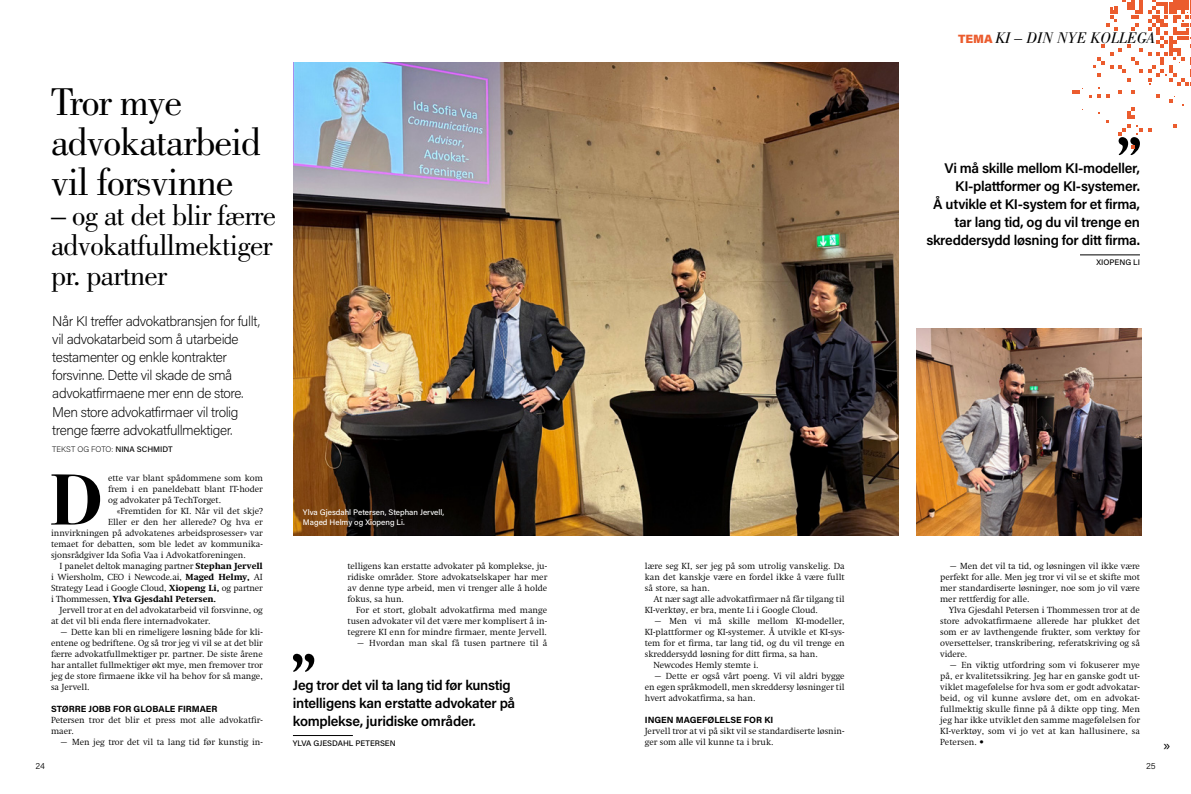
<style>
.page{position:relative;width:1191px;height:794px;background:#fff}
.page>*{position:absolute;margin:0;border:0;box-sizing:border-box;transform-origin:0 0}
.t1{font:700 72.6px "Bodoni Svty Two ITCTT";color:#000}
.t2{font:40px/40px "Bodoni Std";letter-spacing:-.025em;color:#000}
.t3{font:30px/30px "Bodoni Std";letter-spacing:-.025em;color:#000}
.t4{font:italic 16px "Bodoni Std";color:#000}
.t5{font:600 14px/18px "Acumin Pro";letter-spacing:-.02em;color:#000}
.t6{font:200 14px/18px "Acumin Pro";letter-spacing:-.03em;color:#000}
.t7{font:13.5px "Acumin Pro";color:#000}
.t8{font:300 9px/11px "Swift LT Std";color:#000;text-align:justify}
.t9{font:700 9px "Acumin Pro";color:#000}
.t10{font:800 9px "Swift LT Std";letter-spacing:-.01em;color:#000}
.t11{font:300 9px "Acumin Pro";color:#000}
.t12{font:500 8px/10px "Acumin Pro";color:#fff}
.t13{font:500 8px "Acumin Pro";color:#000}
.t14{font:200 8px "Acumin Pro";color:#000}
.s1{font-family:"Acumin Pro";font-weight:900;font-style:normal;font-size:12px;color:#eb5c2e}
.s2{font-weight:500}
.s3{font-weight:800}
.s4{font-weight:300}
</style>
<div class="page">
<img style="left:293px;top:62px;width:605px;height:473px">
<svg style="left:293px;top:654px;width:21px;height:18px"></svg>
<hr style="left:293px;top:735px;width:60px;height:1px;background:#000">
<hr style="left:1080px;top:255px;width:60px;height:1px;background:#000">
<img style="left:916px;top:328px;width:225px;height:207px">
<svg style="left:1093px;top:0;width:49px;height:81px"></svg>
<svg style="left:1148px;top:0;width:43px;height:85px"></svg>
<svg style="left:1072px;top:88px;width:11px;height:6px"></svg>
<svg style="left:1089px;top:95px;width:20px;height:3px"></svg>
<svg style="left:1169px;top:96px;width:6px;height:6px"></svg>
<svg style="left:1148px;top:128px;width:3px;height:4px"></svg>
<svg style="left:1118px;top:107px;width:24px;height:48px"></svg>
<div style="left:958px;top:31px;width:197px;height:13px;background:#fff"></div>
<h3 class="t4" style="left:958px;top:28px;width:199px"><span class="s1">TEMA</span> KI – DIN NYE KOLLEGA</h3>
<h2 class="t2" style="left:51px;top:82px;width:212px">Tror mye advokatarbeid vil forsvinne</h2>
<h3 class="t3" style="left:51px;top:201px;width:227px">– og at det blir færre advokatfullmektiger pr. partner</h3>
<h3 class="t5" style="left:926px;top:159px;width:215px;text-align:right">Vi må skille mellom KI-modeller, KI-plattformer og KI-systemer.<br>Å utvikle et KI-system for et firma, tar lang tid, og du vil trenge en skreddersydd løsning for ditt firma.</h3>
<p class="t13" style="left:1096px;top:257px;width:45px">XIOPENG LI</p>
<p class="t6" style="left:52px;top:312px;width:209px">Når KI treffer advokatbransjen for fullt, vil advokatarbeid som å utarbeide testamenter og enkle kontrakter forsvinne. Dette vil skade de små advokatfirmaene mer enn de store.<br>Men store advokatfirmaer vil trolig trenge færre advokatfullmektiger.</p>
<p class="t14" style="left:52px;top:444px;width:122px">TEKST OG FOTO: <span class="s2">NINA SCHMIDT</span></p>
<h1 class="t1" style="left:50px;top:440px;width:53px">D</h1>
<p class="t8" style="left:108px;top:472px;width:156px">ette var blant spådommene som kom frem i en paneldebatt blant IT-hoder og advokater på TechTorget.</p>
<p class="t8" style="left:117px;top:505px;width:148px">«Fremtiden for KI. Når vil det skje?</p>
<p class="t8" style="left:108px;top:516px;width:156px">Eller er den her allerede? Og hva er</p>
<p class="t8" style="left:51px;top:527px;width:213px">innvirkningen på advokatenes arbeidsprosesser» var</p>
<p class="t8" style="left:51px;top:538px;width:213px">temaet for debatten, som ble ledet av kommunika-</p>
<p class="t8" style="left:51px;top:549px;width:196px">sjonsrådgiver Ida Sofia Vaa i Advokatforeningen.</p>
<p class="t8" style="left:60px;top:560px;width:205px">I panelet deltok managing partner <span class="s3">Stephan Jervell</span></p>
<p class="t8" style="left:51px;top:571px;width:213px">i Wiersholm, CEO i Newcode.ai, <span class="s3">Maged Helmy,</span> AI</p>
<p class="t8" style="left:51px;top:582px;width:213px">Strategy Lead i Google Cloud, <span class="s3">Xiopeng Li,</span> og partner</p>
<p class="t10" style="left:51px;top:593px;width:167px"><span class="s4">i Thommessen,</span> Ylva Gjesdahl Petersen.</p>
<p class="t8" style="left:60px;top:604px;width:205px">Jervell tror at en del advokatarbeid vil forsvinne, og</p>
<p class="t8" style="left:51px;top:615px;width:161px">at det vil bli enda flere internadvokater.</p>
<p class="t8" style="left:51px;top:626px;width:213px;text-indent:9px">– Dette kan bli en rimeligere løsning både for kli&shy;entene og bedriftene. Og så tror jeg vi vil se at det blir færre advokatfullmektiger pr. partner. De siste årene har antallet fullmektiger økt mye, men fremover tror jeg de store firmaene ikke vil ha behov for så mange, sa Jervell.</p>
<p class="t9" style="left:51px;top:702px;width:168px">STØRRE JOBB FOR GLOBALE FIRMAER</p>
<p class="t8" style="left:51px;top:714px;width:213px">Petersen tror det blir et press mot alle advokatfir&shy;maer.</p>
<p class="t8" style="left:60px;top:736px;width:205px">– Men jeg tror det vil ta lang tid før kunstig in-</p>
<p class="t12" style="left:303px;top:507px;width:143px">Ylva Gjesdahl Petersen, Stephan Jervell,<br>Maged Helmy og Xiopeng Li.</p>
<p class="t8" style="left:347px;top:560px;width:201px">telligens kan erstatte advokater på komplekse, ju&shy;ridiske områder. Store advokatselskaper har mer av denne type arbeid, men vi trenger alle å holde fokus, sa hun.</p>
<p class="t8" style="left:347px;top:604px;width:201px;text-indent:9px">For et stort, globalt advokatfirma med mange tusen advokater vil det være mer komplisert å in&shy;tegrere KI enn for mindre firmaer, mente Jervell.</p>
<p class="t8" style="left:356px;top:637px;width:193px">– Hvordan man skal få tusen partnere til å</p>
<h3 class="t5" style="left:293px;top:675px;width:224px">Jeg tror det vil ta lang tid før kunstig intelligens kan erstatte advokater på komplekse, juridiske områder.</h3>
<p class="t13" style="left:293px;top:737px;width:104px">YLVA GJESDAHL PETERSEN</p>
<p class="t8" style="left:645px;top:560px;width:201px">lære seg KI, ser jeg på som utrolig vanskelig. Da kan det kanskje være en fordel ikke å være fullt så store, sa han.</p>
<p class="t8" style="left:645px;top:593px;width:201px;text-indent:9px">At nær sagt alle advokatfirmaer nå får tilgang til<br>KI-verktøy, er bra, mente Li i Google Cloud.</p>
<p class="t8" style="left:653px;top:615px;width:193px">– Men vi må skille mellom KI-modeller,</p>
<p class="t8" style="left:645px;top:626px;width:201px">KI-plattformer og KI-systemer. Å utvikle et KI-sys-</p>
<p class="t8" style="left:645px;top:637px;width:201px">tem for et firma, tar lang tid, og du vil trenge en</p>
<p class="t8" style="left:645px;top:648px;width:174px">skreddersydd løsning for ditt firma, sa han.</p>
<p class="t8" style="left:653px;top:659px;width:107px">Newcodes Hemly stemte i.</p>
<p class="t8" style="left:645px;top:670px;width:201px;text-indent:9px">– Dette er også vårt poeng. Vi vil aldri bygge en egen språkmodell, men skreddersy løsninger til hvert advokatfirma, sa han.</p>
<p class="t9" style="left:645px;top:713px;width:130px">INGEN MAGEFØLELSE FOR KI</p>
<p class="t8" style="left:645px;top:725px;width:201px">Jervell tror at vi på sikt vil se standardiserte løsnin&shy;ger som alle vil kunne ta i bruk.</p>
<p class="t8" style="left:940px;top:560px;width:201px;text-indent:9px">– Men det vil ta tid, og løsningen vil ikke være perfekt for alle. Men jeg tror vi vil se et skifte mot mer standardiserte løsninger, noe som jo vil være mer rettferdig for alle.</p>
<p class="t8" style="left:940px;top:604px;width:201px;text-indent:9px">Ylva Gjesdahl Petersen i Thommessen tror at de store advokatfirmaene allerede har plukket det som er av lavthengende frukter, som verktøy for oversettelser, transkribering, referatskriving og så videre.</p>
<p class="t8" style="left:940px;top:659px;width:201px;text-indent:9px">– En viktig utfordring som vi fokuserer mye på, er kvalitetssikring. Jeg har en ganske godt ut&shy;viklet magefølelse for hva som er godt advokatar&shy;beid, og vil kunne avsløre det, om en advokat&shy;fullmektig skulle finne på å dikte opp ting. Men jeg har ikke utviklet den samme magefølelsen for KI-verktøy, som vi jo vet at kan hallusinere, sa Petersen. •</p>
<p class="t11" style="left:35px;top:760px;width:11px">24</p>
<p class="t11" style="left:1146px;top:760px;width:11px">25</p>
<h3 class="t7" style="left:1163px;top:736px;width:9px">»</h3>
</div>
